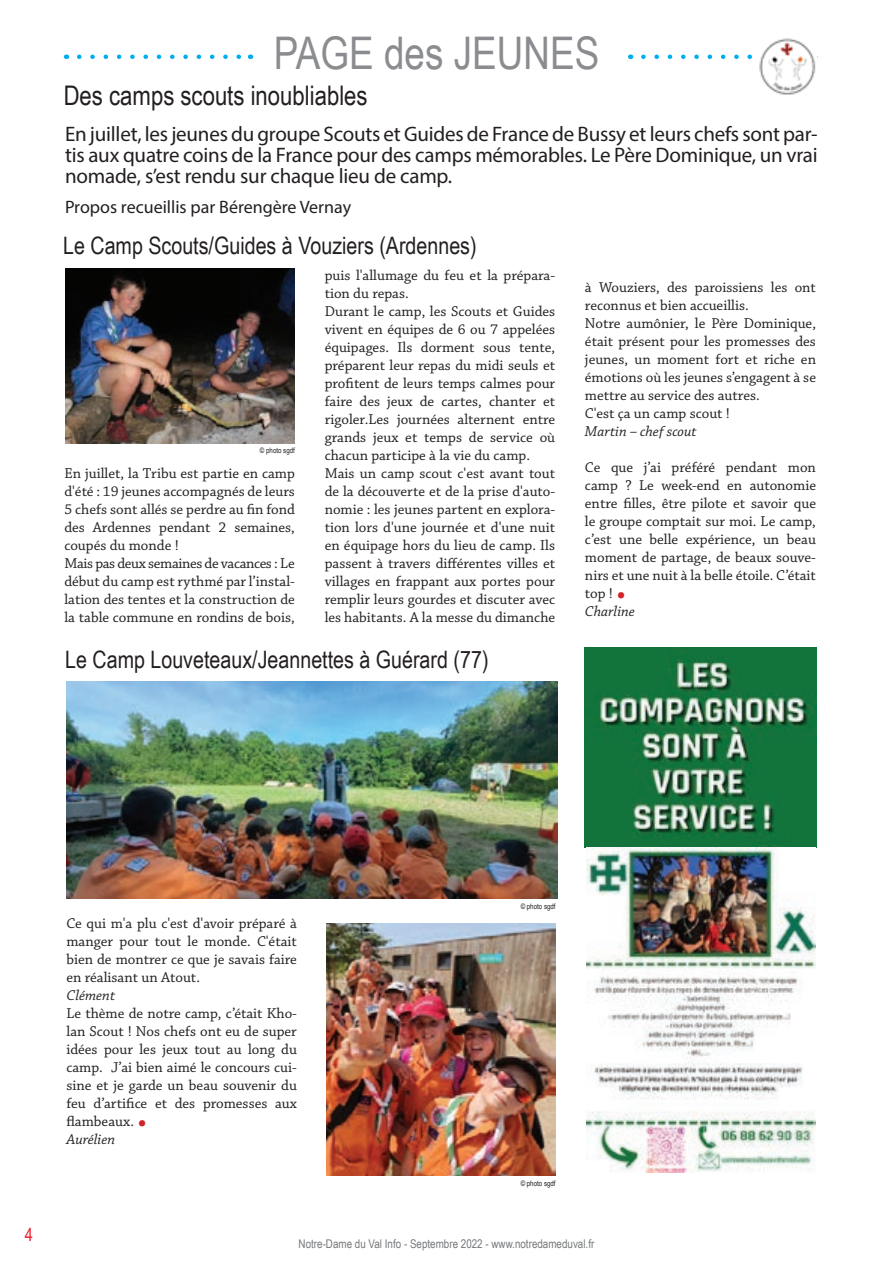
<style>
.page{position:relative;width:893px;height:1263px;background:#fff}
.page>*{position:absolute;margin:0;border:0;box-sizing:border-box;transform-origin:0 0}
.t1{font:45px "Arial Narrow";color:#8a8c8f}
.t2{font:27px "Arial Narrow";color:#231f20}
.t3{font:24px "Arial Narrow";color:#231f20}
.t4{font:21px/21px "Myriad Pro";letter-spacing:-.01em;color:#231f20;text-align:justify}
.t5{font:18px "Myriad Pro";color:#231f20}
.t6{font:18px "Arial Narrow";color:#ee1b2d}
.t7{font:15px/18px "Chaparral Pro";color:#231f20}
.t8{font:italic 15px "Chaparral Pro";color:#231f20}
.t9{font:12px "Arial Narrow";color:#76787b}
.t10{font:7.5px "Arial Narrow";color:#231f20}
.s1{font-size:30px;color:#d1232a}
.s2{font-style:italic}
</style>
<div class="page">
<svg style="left:79px;top:55px;width:162px;height:4px"></svg>
<svg style="left:643px;top:55px;width:109px;height:4px"></svg>
<img style="left:759px;top:38px;width:57px;height:57px">
<img style="left:327px;top:923px;width:229px;height:253px">
<img style="left:66px;top:681px;width:492px;height:218px">
<img style="left:65px;top:269px;width:230px;height:175px">
<img style="left:585px;top:648px;width:231px;height:199px">
<img style="left:587px;top:847px;width:228px;height:325px">
<h1 class="t1" style="left:274px;top:21px;width:327px">PAGE des JEUNES</h1>
<h2 class="t2" style="left:64px;top:75px;width:305px">Des camps scouts inoubliables</h2>
<h3 class="t4" style="left:65px;top:124px;width:754px">En juillet, les jeunes du groupe Scouts et Guides de France de Bussy et leurs chefs sont par&shy;tis aux quatre coins de la France pour des camps mémorables. Le Père Dominique, un vrai nomade, s’est rendu sur chaque lieu de camp.</h3>
<p class="t5" style="left:65px;top:196px;width:288px">Propos recueillis par Bérengère Vernay</p>
<h3 class="t3" style="left:63px;top:228px;width:415px">Le Camp Scouts/Guides à Vouziers (Ardennes)</h3>
<p class="t10" style="left:260px;top:445px;width:36px">© photo sgdf</p>
<p class="t7" style="left:64px;top:465px;width:232px">En juillet, la Tribu est partie en camp d'été : 19 jeunes accompagnés de leurs 5 chefs sont allés se perdre au fin fond des Ardennes pendant 2 semaines, coupés du monde !<br>Mais pas deux semaines de vacances : Le début du camp est rythmé par l’instal&shy;lation des tentes et la construction de la table commune en rondins de bois,</p>
<p class="t7" style="left:325px;top:267px;width:232px">puis l'allumage du feu et la prépara&shy;tion du repas.<br>Durant le camp, les Scouts et Guides vivent en équipes de 6 ou 7 appelées équipages. Ils dorment sous tente, préparent leur repas du midi seuls et profitent de leurs temps calmes pour faire des jeux de cartes, chanter et rigoler.Les journées alternent entre grands jeux et temps de service où chacun participe à la vie du camp.<br>Mais un camp scout c'est avant tout de la découverte et de la prise d'auto&shy;nomie : les jeunes partent en explora&shy;tion lors d'une journée et d'une nuit en équipage hors du lieu de camp. Ils passent à travers différentes villes et villages en frappant aux portes pour remplir leurs gourdes et discuter avec les habitants. A la messe du dimanche</p>
<h3 class="t3" style="left:65px;top:642px;width:425px">Le Camp Louveteaux/Jeannettes à Guérard (77)</h3>
<p class="t7" style="left:585px;top:279px;width:233px">à Wouziers, des paroissiens les ont reconnus et bien accueillis.<br>Notre aumônier, le Père Dominique, était présent pour les promesses des jeunes, un moment fort et riche en émotions où les jeunes s’engagent à se mettre au service des autres.<br>C'est ça un camp scout !</p>
<p class="t8" style="left:585px;top:423px;width:113px">Martin – chef scout</p>
<p class="t7" style="left:585px;top:459px;width:233px">Ce que j’ai préféré pendant mon camp ? Le week-end en autonomie entre filles, être pilote et savoir que le groupe comptait sur moi. Le camp, c’est une belle expérience, un beau moment de partage, de beaux souve&shy;nirs et une nuit à la belle étoile. C’était top ! <span class="s1">•<br></span><span class="s2">Charline</span></p>
<p class="t6" style="left:25px;top:1221px;width:10px">4</p>
<p class="t7" style="left:66px;top:915px;width:232px;text-align:justify">Ce qui m'a plu c'est d'avoir préparé à manger pour tout le monde. C'était bien de montrer ce que je savais faire en réalisant un Atout.</p>
<p class="t8" style="left:66px;top:987px;width:50px">Clément</p>
<p class="t7" style="left:66px;top:1005px;width:232px">Le thème de notre camp, c’était Kho&shy;lan Scout ! Nos chefs ont eu de super idées pour les jeux tout au long du camp. J’ai bien aimé le concours cui&shy;sine et je garde un beau souvenir du feu d’artifice et des promesses aux flambeaux. <span class="s1">•<br></span><span class="s2">Aurélien</span></p>
<p class="t10" style="left:521px;top:900px;width:36px">© photo sgdf</p>
<p class="t10" style="left:521px;top:1178px;width:36px">© photo sgdf</p>
<p class="t9" style="left:299px;top:1235px;width:297px">Notre-Dame du Val Info - Septembre 2022 - www.notredameduval.fr</p>
</div>
